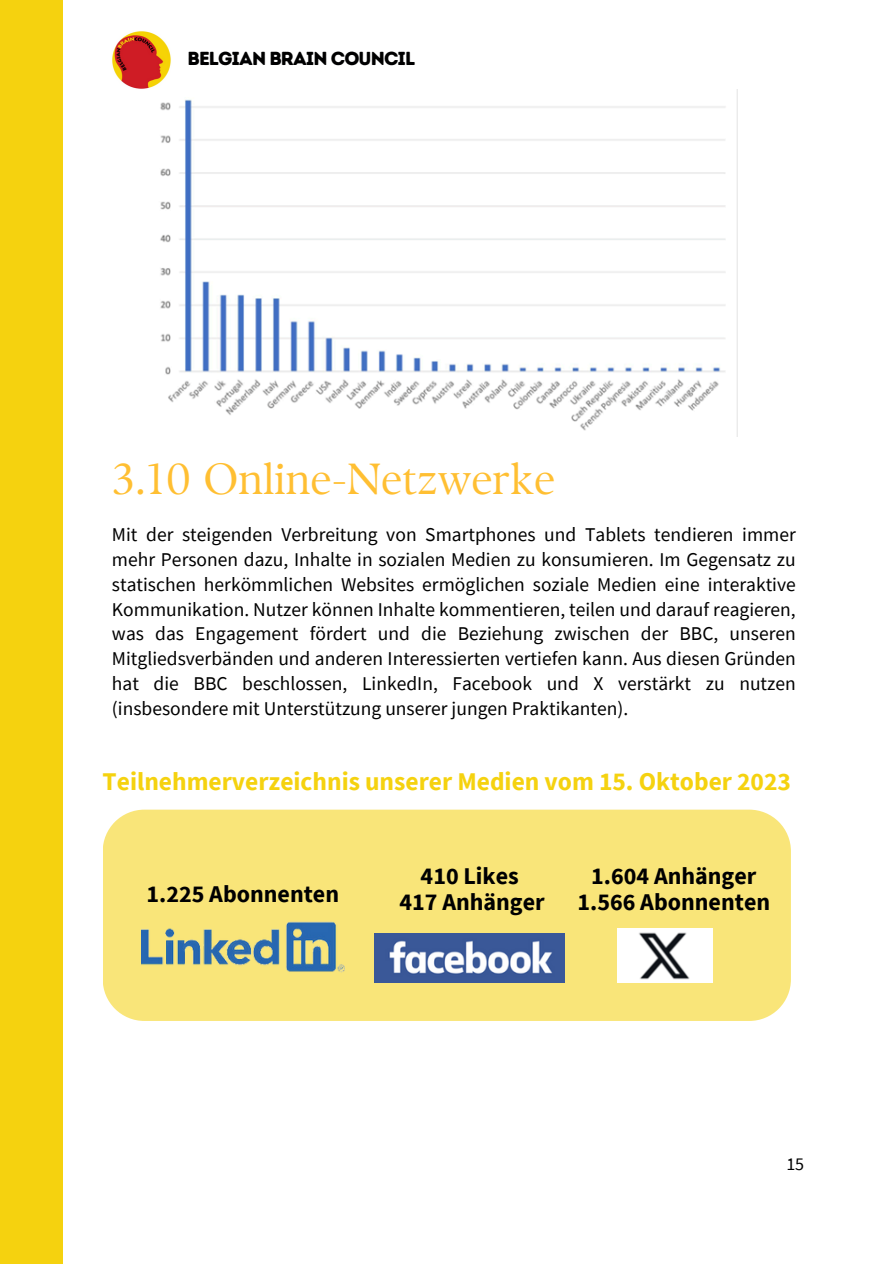
<style>
.page{position:relative;width:894px;height:1264px;background:#fff}
.page>*{position:absolute;margin:0;border:0;box-sizing:border-box;transform-origin:0 0}
.t1{font:43.5px "TY Serif D";color:#ffbf32}
.t2{font:700 25.5px "Source Sans Pro";color:#f5d20f}
.t3{font:700 24px/25.8px "Source Sans Pro";color:#000001;text-align:center}
.t4{font:19.5px/24.8px "Source Sans Pro";color:#000001;text-align:justify}
.t5{font:18.9px "Intro Rust Base";letter-spacing:-.05em;color:#000001}
.t6{font:18px "Source Sans Pro";color:#000001}
</style>
<div class="page">
<div style="left:0;top:0;width:63px;height:1263px;background:#f5d20f"></div>
<img style="left:160px;top:99px;width:566px;height:332px">
<div style="left:103px;top:809px;width:687px;height:211px;background:#f9e579"></div>
<img style="left:141px;top:883px;width:203px;height:126px">
<img style="left:374px;top:933px;width:190px;height:49px">
<img style="left:617px;top:928px;width:94px;height:54px">
<img style="left:112px;top:31px;width:59px;height:58px">
<p class="t5" style="left:187px;top:47px;width:229px">BELGIAN BRAIN COUNCIL</p>
<p class="t1" style="left:112px;top:453px;width:444px">3.10 Online-Netzwerke</p>
<h3 class="t4" style="left:112px;top:522px;width:685px">Mit der steigenden Verbreitung von Smartphones und Tablets tendieren immer mehr Personen dazu, Inhalte in sozialen Medien zu konsumieren. Im Gegensatz zu statischen herkömmlichen Websites ermöglichen soziale Medien eine interaktive Kommunikation. Nutzer können Inhalte kommentieren, teilen und darauf reagieren, was das Engagement fördert und die Beziehung zwischen der BBC, unseren Mitgliedsverbänden und anderen Interessierten vertiefen kann. Aus diesen Gründen hat die BBC beschlossen, LinkedIn, Facebook und X verstärkt zu nutzen (insbesondere mit Unterstützung unserer jungen Praktikanten).</h3>
<h2 class="t2" style="left:103px;top:764px;width:689px">Teilnehmerverzeichnis unserer Medien vom 15. Oktober 2023</h2>
<h2 class="t3" style="left:146px;top:880px;width:194px">1.225 Abonnenten</h2>
<p class="t3" style="left:399px;top:862px;width:147px">410 Likes<br>417 Anhänger</p>
<p class="t3" style="left:577px;top:862px;width:194px">1.604 Anhänger<br>1.566 Abonnenten</p>
<h2 class="t6" style="left:786px;top:1152px;width:19px">15</h2>
</div>
